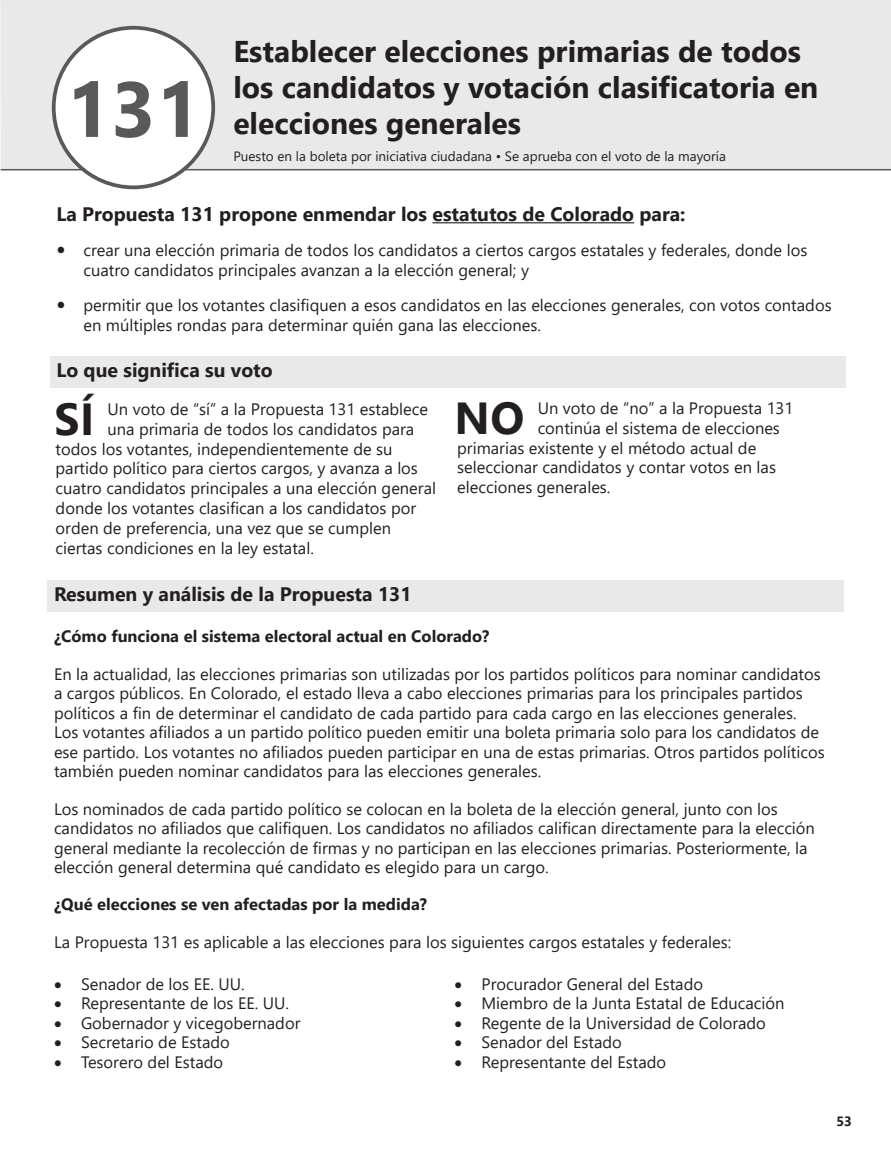
<style>
.page{position:relative;width:891px;height:1175px;background:#fff}
.page>*{position:absolute;margin:0;border:0;box-sizing:border-box;transform-origin:0 0}
.t1{font:700 78px "Segoe UI";color:#58595b}
.t2{font:700 44.85px "Segoe UI";color:#231f20}
.t3{font:700 30px/36px "Segoe UI";color:#231f20}
.t4{font:700 19.5px "Segoe UI";color:#231f20}
.t5{font:16.5px/19.5px "Segoe UI";color:#231f20}
.t6{font:700 16.5px "Segoe UI";color:#231f20}
.t7{font:13.5px "Segoe UI";color:#231f20}
.t8{font:700 13.5px "Segoe UI";color:#231f20}
</style>
<div class="page">
<div style="left:0;top:0;width:891px;height:170px;background:#e9e9ea"></div>
<div style="left:47px;top:579px;width:797px;height:32px;background:#e9e9ea"></div>
<hr style="left:432px;top:222px;width:202px;height:1px;background:#231f20">
<div style="left:50px;top:355px;width:795px;height:32px;background:#e9e9ea"></div>
<div style="left:54px;top:28px;width:159px;height:159px;background:#fff;border-radius:50%"></div>
<div style="left:52px;top:26px;width:163px;height:163px;border:4px solid #58595b;border-radius:50%"></div>
<h2 class="t1" style="left:66px;top:36px;width:136px">131</h2>
<h2 class="t3" style="left:233px;top:31px;width:587px">Establecer elecciones primarias de todos los candidatos y votación clasificatoria en elecciones generales</h2>
<p class="t7" style="left:233px;top:143px;width:494px">Puesto en la boleta por iniciativa ciudadana • Se aprueba con el voto de la mayoría</p>
<p class="t4" style="left:56px;top:196px;width:631px">La Propuesta 131 propone enmendar los estatutos de Colorado para:</p>
<p class="t5" style="left:83px;top:239px;width:726px;text-indent:-27px">• crear una elección primaria de todos los candidatos a ciertos cargos estatales y federales, donde los cuatro candidatos principales avanzan a la elección general; y</p>
<p class="t5" style="left:83px;top:294px;width:750px;text-indent:-27px">• permitir que los votantes clasifiquen a esos candidatos en las elecciones generales, con votos contados en múltiples rondas para determinar quién gana las elecciones.</p>
<h3 class="t4" style="left:56px;top:351px;width:218px">Lo que significa su voto</h3>
<p class="t2" style="left:54px;top:376px;width:42px">SÍ</p>
<p class="t5" style="left:108px;top:398px;width:322px">Un voto de “sí” a la Propuesta 131 establece</p>
<p class="t2" style="left:454px;top:375px;width:72px">NO</p>
<p class="t5" style="left:538px;top:397px;width:257px">Un voto de “no” a la Propuesta 131</p>
<p class="t5" style="left:538px;top:417px;width:244px">continúa el sistema de elecciones</p>
<p class="t5" style="left:457px;top:436px;width:301px">primarias existente y el método actual de</p>
<p class="t5" style="left:457px;top:456px;width:320px">seleccionar candidatos y contar votos en las</p>
<p class="t5" style="left:457px;top:476px;width:155px">elecciones generales.</p>
<p class="t5" style="left:108px;top:418px;width:308px">una primaria de todos los candidatos para</p>
<p class="t5" style="left:56px;top:437px;width:338px">todos los votantes, independientemente de su</p>
<p class="t5" style="left:56px;top:457px;width:364px">partido político para ciertos cargos, y avanza a los</p>
<p class="t5" style="left:56px;top:477px;width:382px">cuatro candidatos principales a una elección general</p>
<p class="t5" style="left:56px;top:497px;width:362px">donde los votantes clasifican a los candidatos por</p>
<p class="t5" style="left:56px;top:517px;width:337px">orden de preferencia, una vez que se cumplen</p>
<p class="t5" style="left:56px;top:536px;width:260px">ciertas condiciones en la ley estatal.</p>
<h3 class="t4" style="left:54px;top:575px;width:359px">Resumen y análisis de la Propuesta 131</h3>
<h4 class="t6" style="left:54px;top:620px;width:437px">¿Cómo funciona el sistema electoral actual en Colorado?</h4>
<p class="t5" style="left:54px;top:662px;width:772px">En la actualidad, las elecciones primarias son utilizadas por los partidos políticos para nominar candidatos a cargos públicos. En Colorado, el estado lleva a cabo elecciones primarias para los principales partidos políticos a fin de determinar el candidato de cada partido para cada cargo en las elecciones generales.<br>Los votantes afiliados a un partido político pueden emitir una boleta primaria solo para los candidatos de ese partido. Los votantes no afiliados pueden participar en una de estas primarias. Otros partidos políticos también pueden nominar candidatos para las elecciones generales.</p>
<p class="t5" style="left:54px;top:797px;width:762px">Los nominados de cada partido político se colocan en la boleta de la elección general, junto con los candidatos no afiliados que califiquen. Los candidatos no afiliados califican directamente para la elección general mediante la recolección de firmas y no participan en las elecciones primarias. Posteriormente, la elección general determina qué candidato es elegido para un cargo.</p>
<h4 class="t6" style="left:54px;top:888px;width:375px">¿Qué elecciones se ven afectadas por la medida?</h4>
<p class="t5" style="left:54px;top:930px;width:679px">La Propuesta 131 es aplicable a las elecciones para los siguientes cargos estatales y federales:</p>
<p class="t5" style="left:54px;top:972px;width:192px">• Senador de los EE. UU.</p>
<p class="t5" style="left:54px;top:992px;width:237px">• Representante de los EE. UU.</p>
<p class="t5" style="left:54px;top:1011px;width:248px">• Gobernador y vicegobernador</p>
<p class="t5" style="left:54px;top:1031px;width:177px">• Secretario de Estado</p>
<p class="t5" style="left:54px;top:1050px;width:171px">• Tesorero del Estado</p>
<p class="t5" style="left:455px;top:972px;width:250px">• Procurador General del Estado</p>
<p class="t5" style="left:455px;top:992px;width:331px">• Miembro de la Junta Estatal de Educación</p>
<p class="t5" style="left:455px;top:1011px;width:313px">• Regente de la Universidad de Colorado</p>
<p class="t5" style="left:455px;top:1031px;width:169px">• Senador del Estado</p>
<p class="t5" style="left:455px;top:1050px;width:213px">• Representante del Estado</p>
<p class="t8" style="left:836px;top:1108px;width:17px">53</p>
</div>
